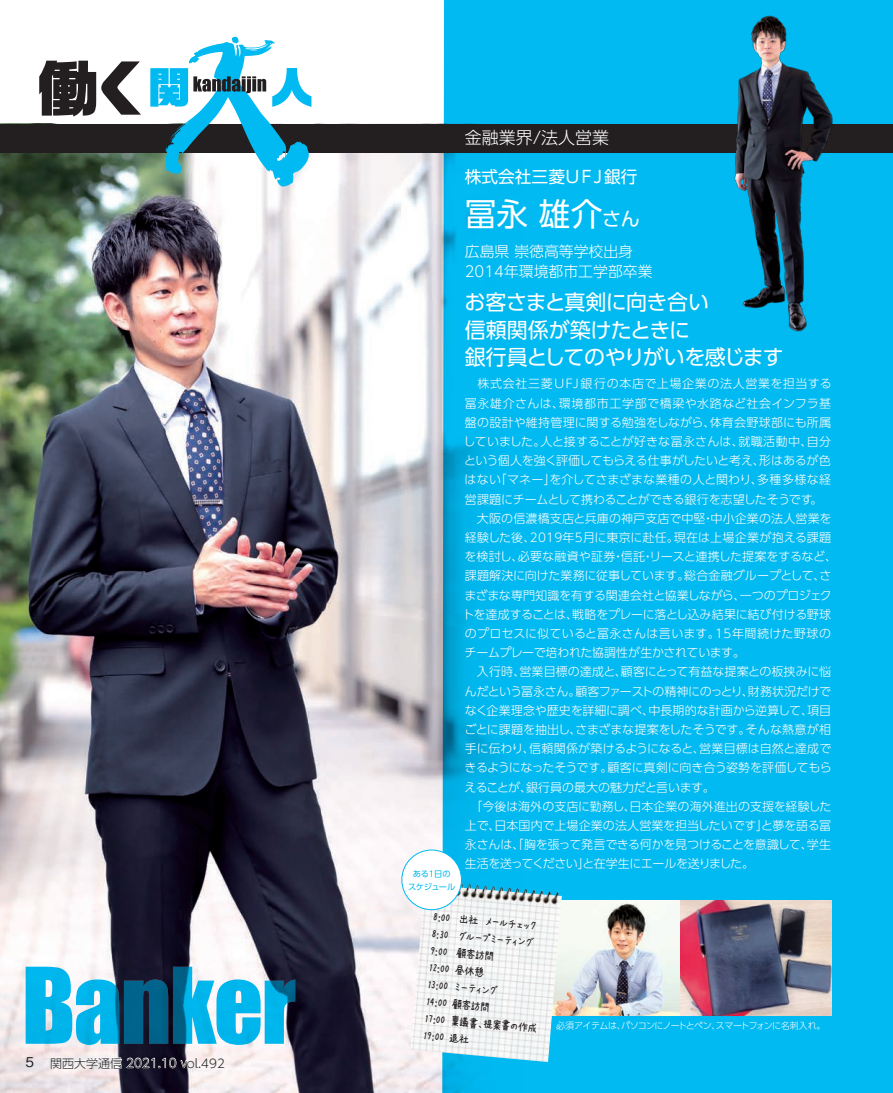
<style>
.page{position:relative;width:893px;height:1093px;background:#fff}
.page>*{position:absolute;margin:0;border:0;box-sizing:border-box;transform-origin:0 0}
.t1{font:97.5px "Impact";letter-spacing:-.02em;color:#00baf1}
.t2{font:31.8px "UD Shin Go Pr 6 N";color:#fff}
.t3{font:21px/27.6px "UD Shin Go Pr 6 N";letter-spacing:-.025em;color:#fff}
.t4{font:300 16.95px "UD Shin Go Pr 6 N";color:#fff}
.t5{font:16.65px "UD Shin Go Pr 6 N";color:#fff}
.t6{font:300 14.85px/20.9px "UD Shin Go Pr 6 N";color:#fff}
.t7{font:300 12px/19.2px "UD Shin Go Pr 6 N";color:#fff}
.t8{font:12px/17px "AP Japanesefont T";color:#231f20;scale:.9 1}
.t9{font:300 12px "UD Shin Go Pr 6 N";color:#231f20}
.t10{font:300 9px "UD Shin Go Pr 6 N";letter-spacing:-.065em;color:#fff}
.t11{font:8.25px/12.8px "UD Shin Go Pr 6 N";letter-spacing:-.045em;color:#00baf1;text-align:center}
.s1{font-family:"Gothic BBB Pr 6 N";font-weight:500;font-size:13.5px}
.s2{font-size:19.05px}
</style>
<div class="page">
<img style="left:0;top:152px;width:442px;height:941px">
<div style="left:442px;top:0;width:451px;height:1093px;background:#00baf1"></div>
<svg style="left:442px;top:152px;width:171px;height:941px;background:#03b7ed"></svg>
<div style="left:0;top:124px;width:893px;height:28px;background:#231f20"></div>
<img style="left:562px;top:900px;width:269px;height:115px">
<svg style="left:39px;top:61px;width:102px;height:55px"></svg>
<svg style="left:150px;top:37px;width:161px;height:150px"></svg>
<img style="left:410px;top:881px;width:152px;height:181px">
<div style="left:402px;top:850px;width:59px;height:59px;background:#fff;border-radius:50%"></div>
<div style="left:401px;top:849px;width:61px;height:61px;border:1px solid #00baf1;border-radius:50%"></div>
<img style="left:633px;top:0;width:260px;height:367px">
<svg style="left:50px;top:1056px;width:175px;height:13px"></svg>
<h1 class="t1" style="left:22px;top:930px;width:276px">Banker</h1>
<p class="t9" style="left:26px;top:1053px;width:201px"><span class="s1">5</span> 関西大学通信 2021.10 vol.492</p>
<h3 class="t4" style="left:465px;top:124px;width:146px">金融業界/法人営業</h3>
<h3 class="t5" style="left:465px;top:164px;width:174px">株式会社三菱ＵＦＪ銀行</h3>
<h2 class="t2" style="left:465px;top:188px;width:177px">冨永 雄介<span class="s2">さん</span></h2>
<p class="t6" style="left:465px;top:240px;width:189px">広島県 崇徳高等学校出身<br>2014年環境都市工学部卒業</p>
<p class="t11" style="left:408px;top:867px;width:49px">ある1日のスケジュール</p>
<h3 class="t3" style="left:465px;top:288px;width:321px">お客さまと真剣に向き合い<br>信頼関係が築けたときに<br>銀行員としてのやりがいを感じます</h3>
<p class="t7" style="left:463px;top:374px;width:376px">　株式会社三菱UFJ銀行の本店で上場企業の法人営業を担当する冨永雄介さんは、環境都市工学部で橋梁や水路など社会インフラ基盤の設計や維持管理に関する勉強をしながら、体育会野球部にも所属していました。人と接することが好きな冨永さんは、就職活動中、自分という個人を強く評価してもらえる仕事がしたいと考え、形はあるが色はない「マネー」を介してさまざまな業種の人と関わり、多種多様な経営課題にチームとして携わることができる銀行を志望したそうです。<br>　大阪の信濃橋支店と兵庫の神戸支店で中堅・中小企業の法人営業を経験した後、2019年5月に東京に赴任。現在は上場企業が抱える課題を検討し、必要な融資や証券・信託・リースと連携した提案をするなど、課題解決に向けた業務に従事しています。総合金融グループとして、さまざまな専門知識を有する関連会社と協業しながら、一つのプロジェクトを達成することは、戦略をプレーに落とし込み結果に結び付ける野球のプロセスに似ていると冨永さんは言います。15年間続けた野球のチームプレーで培われた協調性が生かされています。<br>　入行時、営業目標の達成と、顧客にとって有益な提案との板挟みに悩んだという冨永さん。顧客ファーストの精神にのっとり、財務状況だけでなく企業理念や歴史を詳細に調べ、中長期的な計画から逆算して、項目ごとに課題を抽出し、さまざまな提案をしたそうです。そんな熱意が相手に伝わり、信頼関係が築けるようになると、営業目標は自然と達成できるようになったそうです。顧客に真剣に向き合う姿勢を評価してもらえることが、銀行員の最大の魅力だと言います。<br>　「今後は海外の支店に勤務し、日本企業の海外進出の支援を経験した上で、日本国内で上場企業の法人営業を担当したいです」と夢を語る冨永さんは、「胸を張って発言できる何かを見つけることを意識して、学生生活を送ってください」と在学生にエールを送りました。</p>
<p class="t8" style="left:434px;top:908px;width:129px;rotate:5deg">8:00<br>8:30<br>9:00<br>12:00 昼休憩<br>13:00 ミーティング<br>14:00 顧客訪問<br>17:00 稟議書、提案書の作成<br>19:00 退社</p>
<p class="t8" style="left:459px;top:910px;width:91px;rotate:5deg">出社 メールチェックグループミーティング顧客訪問</p>
<p class="t10" style="left:556px;top:1018px;width:271px">必須アイテムは、パソコンにノートとペン、スマートフォンに名刺入れ。</p>
</div>
